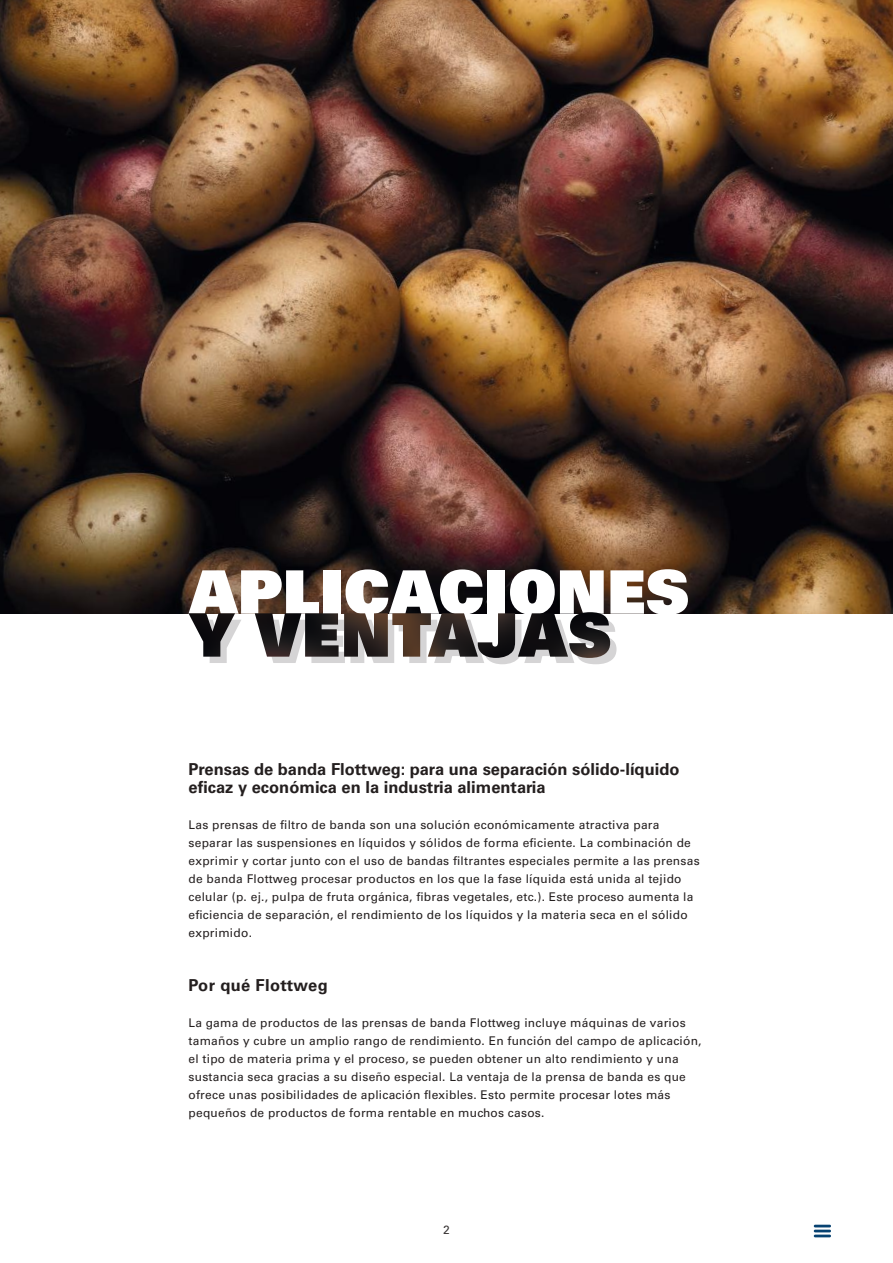
<style>
.page{position:relative;width:893px;height:1263px;background:#fff}
.page>*{position:absolute;margin:0;border:0;box-sizing:border-box;transform-origin:0 0}
.t1{font:60px "Univers LT Pro 85 X Black";letter-spacing:.01em;color:#fff}
.t2{font:60px "Univers LT Pro 85 X Black";letter-spacing:.02em;color:#d5d4d5}
.t3{font:700 16.5px/18px "Univers LT Pro 65";color:#241f1f}
.t4{font:700 16.5px "Univers LT Pro 65";letter-spacing:.02em;color:#241f1f}
.t5{font:12px/18px "Univers LT Pro 55 Roman";letter-spacing:.02em;color:#241f1f}
.t6{font:12px "Univers LT Pro 55 Roman";color:#393535}
</style>
<div class="page">
<img style="left:0;top:0;width:893px;height:613px">
<svg style="left:814px;top:1225px;width:17px;height:2px"></svg>
<hr style="left:814px;top:1229px;width:17px;height:3px;background:#074271">
<hr style="left:814px;top:1234px;width:17px;height:3px;background:#074271">
<img style="left:189px;top:612px;width:421px;height:46px">
<h1 class="t1" style="left:190px;top:553px;width:501px">APLICACIONES</h1>
<h1 class="t2" style="left:196px;top:602px;width:423px">Y VENTAJAS</h1>
<h2 class="t3" style="left:189px;top:760px;width:492px">Prensas de banda Flottweg: para una separación sólido-líquido eficaz y económica en la industria alimentaria</h2>
<p class="t5" style="left:189px;top:815px;width:513px">Las prensas de filtro de banda son una solución económicamente atractiva para separar las suspensiones en líquidos y sólidos de forma eficiente. La combinación de exprimir y cortar junto con el uso de bandas filtrantes especiales permite a las prensas de banda Flottweg procesar productos en los que la fase líquida está unida al tejido celular (p. ej., pulpa de fruta orgánica, fibras vegetales, etc.). Este proceso aumenta la eficiencia de separación, el rendimiento de los líquidos y la materia seca en el sólido exprimido.</p>
<h2 class="t4" style="left:189px;top:974px;width:141px">Por qué Flottweg</h2>
<p class="t5" style="left:189px;top:1013px;width:515px">La gama de productos de las prensas de banda Flottweg incluye máquinas de varios tamaños y cubre un amplio rango de rendimiento. En función del campo de aplicación, el tipo de materia prima y el proceso, se pueden obtener un alto rendimiento y una sustancia seca gracias a su diseño especial. La ventaja de la prensa de banda es que ofrece unas posibilidades de aplicación flexibles. Esto permite procesar lotes más pequeños de productos de forma rentable en muchos casos.</p>
<p class="t6" style="left:443px;top:1221px;width:8px">2</p>
</div>
